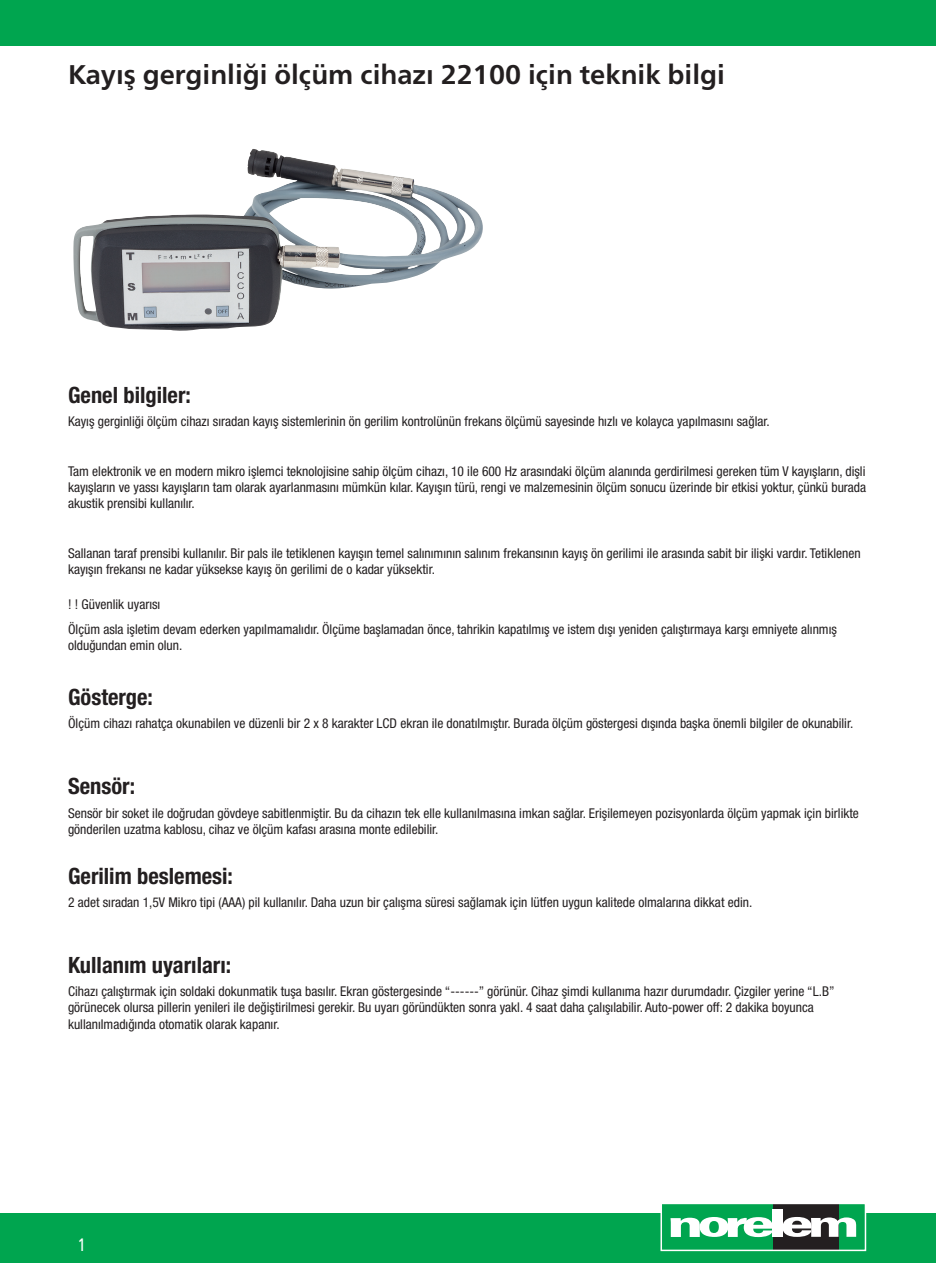
<style>
.page{position:relative;width:936px;height:1263px;background:#fff}
.page>*{position:absolute;margin:0;border:0;box-sizing:border-box;transform-origin:0 0}
.t1{font:700 27px "Frutiger Neue LTW1 G";color:#231f20}
.t2{font:700 condensed 22.5px "Helvetica Neue LTW1 G";color:#231f20}
.t3{font:18px "Frutiger Neue LTW1 G";color:#fff;scale:.81 1}
.t4{font:condensed 13.5px/16.2px "Helvetica Neue LTW1 G";color:#231f20}
</style>
<div class="page">
<div style="left:0;top:0;width:935px;height:46px;background:#00a54f"></div>
<div style="left:0;top:1213px;width:935px;height:50px;background:#00a54f"></div>
<div style="left:661px;top:1203px;width:204px;height:47px;background:#00a54f"></div>
<div style="left:772px;top:1203px;width:66px;height:47px;background:#231f20"></div>
<svg style="left:670px;top:1217px;width:102px;height:20px"></svg>
<div style="left:772px;top:1209px;width:11px;height:28px;background:#fff"></div>
<svg style="left:783px;top:1217px;width:73px;height:20px"></svg>
<div style="left:660px;top:1203px;width:206px;height:48px;border:2px solid #fff"></div>
<img style="left:73px;top:149px;width:410px;height:182px">
<h1 class="t1" style="left:68px;top:59px;width:658px">Kayış gerginliği ölçüm cihazı 22100 için teknik bilgi</h1>
<h2 class="t2" style="left:68px;top:382px;width:124px">Genel bilgiler:</h2>
<p class="t4" style="left:68px;top:414px;width:703px">Kayış gerginliği ölçüm cihazı sıradan kayış sistemlerinin ön gerilim kontrolünün frekans ölçümü sayesinde hızlı ve kolayca yapılmasını sağlar.</p>
<p class="t4" style="left:68px;top:463px;width:799px;text-align:justify">Tam elektronik ve en modern mikro işlemci teknolojisine sahip ölçüm cihazı, 10 ile 600 Hz arasındaki ölçüm alanında gerdirilmesi gereken tüm V kayışların, dişli kayışların ve yassı kayışların tam olarak ayarlanmasını mümkün kılar. Kayışın türü, rengi ve malzemesinin ölçüm sonucu üzerinde bir etkisi yoktur, çünkü burada akustik prensibi kullanılır.</p>
<p class="t4" style="left:68px;top:545px;width:794px">Sallanan taraf prensibi kullanılır. Bir pals ile tetiklenen kayışın temel salınımının salınım frekansının kayış ön gerilimi ile arasında sabit bir ilişki vardır. Tetiklenen kayışın frekansı ne kadar yüksekse kayış ön gerilimi de o kadar yüksektir.</p>
<p class="t4" style="left:68px;top:592px;width:770px;line-height:24.8px">! ! Güvenlik uyarısı<br>Ölçüm asla işletim devam ederken yapılmamalıdır. Ölçüme başlamadan önce, tahrikin kapatılmış ve istem dışı yeniden çalıştırmaya karşı emniyete alınmış</p>
<p class="t4" style="left:68px;top:637px;width:116px">olduğundan emin olun.</p>
<h2 class="t2" style="left:68px;top:683px;width:86px">Gösterge:</h2>
<p class="t4" style="left:68px;top:715px;width:786px">Ölçüm cihazı rahatça okunabilen ve düzenli bir 2 x 8 karakter LCD ekran ile donatılmıştır. Burada ölçüm göstergesi dışında başka önemli bilgiler de okunabilir.</p>
<h2 class="t2" style="left:68px;top:773px;width:69px">Sensör:</h2>
<p class="t4" style="left:68px;top:805px;width:792px">Sensör bir soket ile doğrudan gövdeye sabitlenmiştir. Bu da cihazın tek elle kullanılmasına imkan sağlar. Erişilemeyen pozisyonlarda ölçüm yapmak için birlikte gönderilen uzatma kablosu, cihaz ve ölçüm kafası arasına monte edilebilir.</p>
<h2 class="t2" style="left:68px;top:862px;width:166px">Gerilim beslemesi:</h2>
<p class="t4" style="left:68px;top:894px;width:685px">2 adet sıradan 1,5V Mikro tipi (AAA) pil kullanılır. Daha uzun bir çalışma süresi sağlamak için lütfen uygun kalitede olmalarına dikkat edin.</p>
<h2 class="t2" style="left:68px;top:951px;width:165px">Kullanım uyarıları:</h2>
<p class="t4" style="left:68px;top:983px;width:767px">Cihazı çalıştırmak için soldaki dokunmatik tuşa basılır. Ekran göstergesinde “------” görünür. Cihaz şimdi kullanıma hazır durumdadır. Çizgiler yerine “L.B” görünecek olursa pillerin yenileri ile değiştirilmesi gerekir. Bu uyarı göründükten sonra yakl. 4 saat daha çalışılabilir. Auto-power off: 2 dakika boyunca kullanılmadığında otomatik olarak kapanır.</p>
<h3 class="t3" style="left:78px;top:1231px;width:12px">1</h3>
</div>
